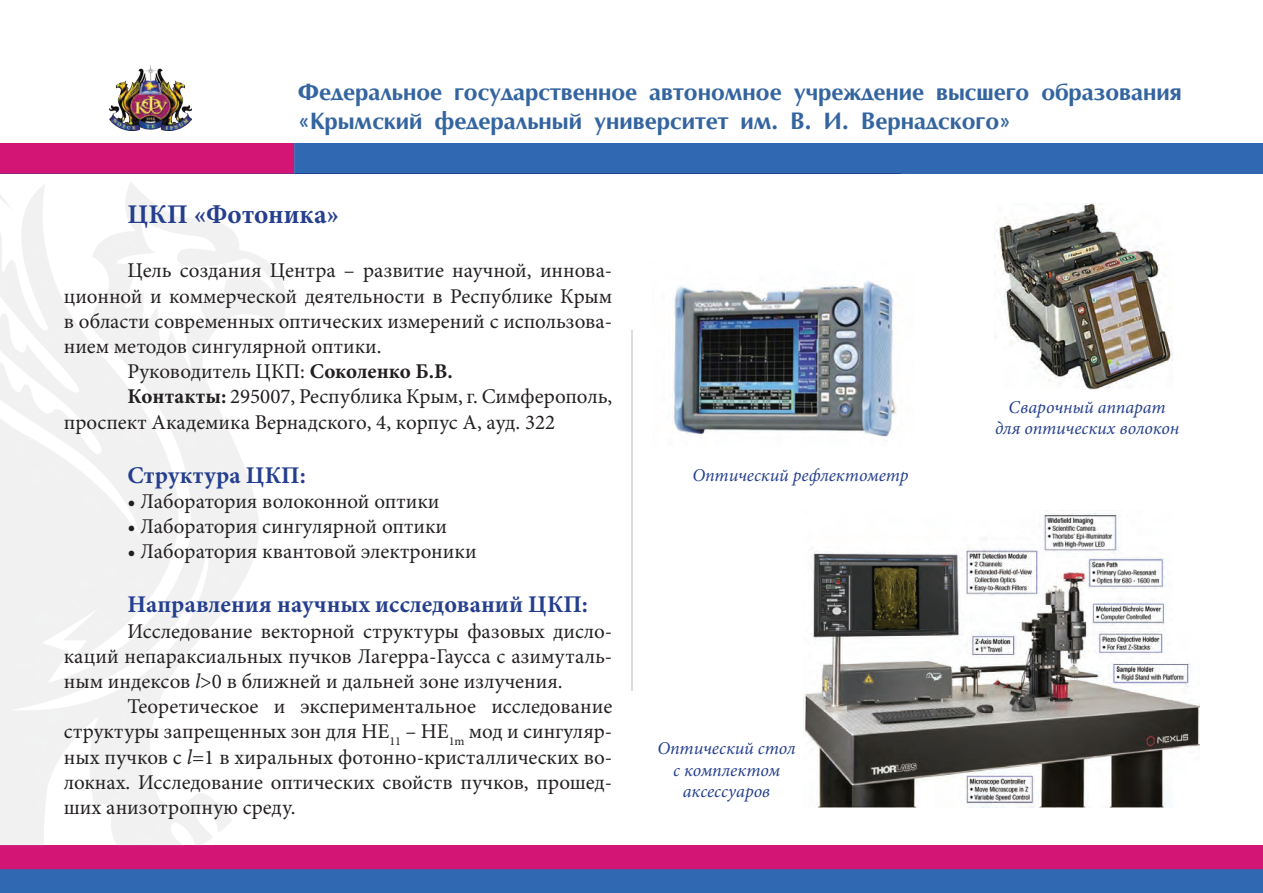
<style>
.page{position:relative;width:1263px;height:893px;background:#fff}
.page>*{position:absolute;margin:0;border:0;box-sizing:border-box;transform-origin:0 0}
.t1{font:700 27px "Minion Pro";color:#253f8e}
.t2{font:700 24px/28.8px "AG Optima";color:#3465a0}
.t3{font:700 24px "Minion Pro";color:#253f8e}
.t4{font:21px/25.2px "Minion Pro";color:#231f20;text-align:justify}
.t5{font:italic 18px/21.6px "Minion Pro";letter-spacing:-.005em;color:#253f8e;text-align:center}
.s1{font-weight:700}
.s2{font-style:italic}
</style>
<div class="page">
<hr style="left:631px;top:330px;width:2px;height:360px;background:#000">
<img style="left:0;top:143px;width:1263px;height:30px">
<img style="left:0;top:846px;width:1263px;height:47px">
<img style="left:110px;top:64px;width:81px;height:67px">
<img style="left:0;top:173px;width:368px;height:673px">
<img style="left:998px;top:204px;width:174px;height:185px">
<img style="left:672px;top:281px;width:226px;height:161px">
<img style="left:803px;top:510px;width:396px;height:298px">
<p class="t2" style="left:298px;top:78px;width:886px">Федеральное государственное автономное учреждение высшего образования «Крымский федеральный университет им. В. И. Вернадского»</p>
<p class="t1" style="left:128px;top:196px;width:213px">ЦКП «Фотоника»</p>
<p class="t4" style="left:128px;top:258px;width:486px">Цель создания Центра – развитие научной, иннова-</p>
<p class="t4" style="left:64px;top:283px;width:550px">ционной и коммерческой деятельности в Республике Крым</p>
<p class="t4" style="left:64px;top:309px;width:550px">в области современных оптических измерений с использова-</p>
<p class="t4" style="left:64px;top:334px;width:319px">нием методов сингулярной оптики.</p>
<p class="t4" style="left:128px;top:359px;width:327px">Руководитель ЦКП: <span class="s1">Соколенко Б.В.</span></p>
<p class="t4" style="left:128px;top:384px;width:486px"><span class="s1">Контакты:</span> 295007, Республика Крым, г. Симферополь,</p>
<p class="t4" style="left:64px;top:409px;width:493px">проспект Академика Вернадского, 4, корпус А, ауд. 322</p>
<p class="t3" style="left:128px;top:458px;width:180px">Структура ЦКП:</p>
<p class="t4" style="left:128px;top:489px;width:313px">• Лаборатория волоконной оптики</p>
<p class="t4" style="left:128px;top:514px;width:321px">• Лаборатория сингулярной оптики</p>
<p class="t4" style="left:128px;top:539px;width:351px">• Лаборатория квантовой электроники</p>
<p class="t3" style="left:128px;top:588px;width:462px">Направления научных исследований ЦКП:</p>
<p class="t4" style="left:64px;top:618px;width:550px;text-indent:64px">Исследование векторной структуры фазовых дисло&shy;каций непараксиальных пучков Лагерра-Гаусса с азимуталь&shy;ным индексов <span class="s2">l</span>&gt;0 в ближней и дальней зоне излучения.</p>
<p class="t4" style="left:64px;top:694px;width:550px;text-indent:64px">Теоретическое и экспериментальное исследование структуры запрещенных зон для НЕ<sub>11</sub> – НЕ<sub>1m</sub> мод и сингуляр&shy;ных пучков с <span class="s2">l</span>=1 в хиральных фотонно-кристаллических во&shy;локнах. Исследование оптических свойств пучков, прошед&shy;ших анизотропную среду.</p>
<p class="t5" style="left:692px;top:465px;width:218px">Оптический рефлектометр</p>
<p class="t5" style="left:657px;top:738px;width:140px">Оптический стол с комплектом аксессуаров</p>
<p class="t5" style="left:995px;top:396px;width:186px">Сварочный аппарат для оптических волокон</p>
</div>
